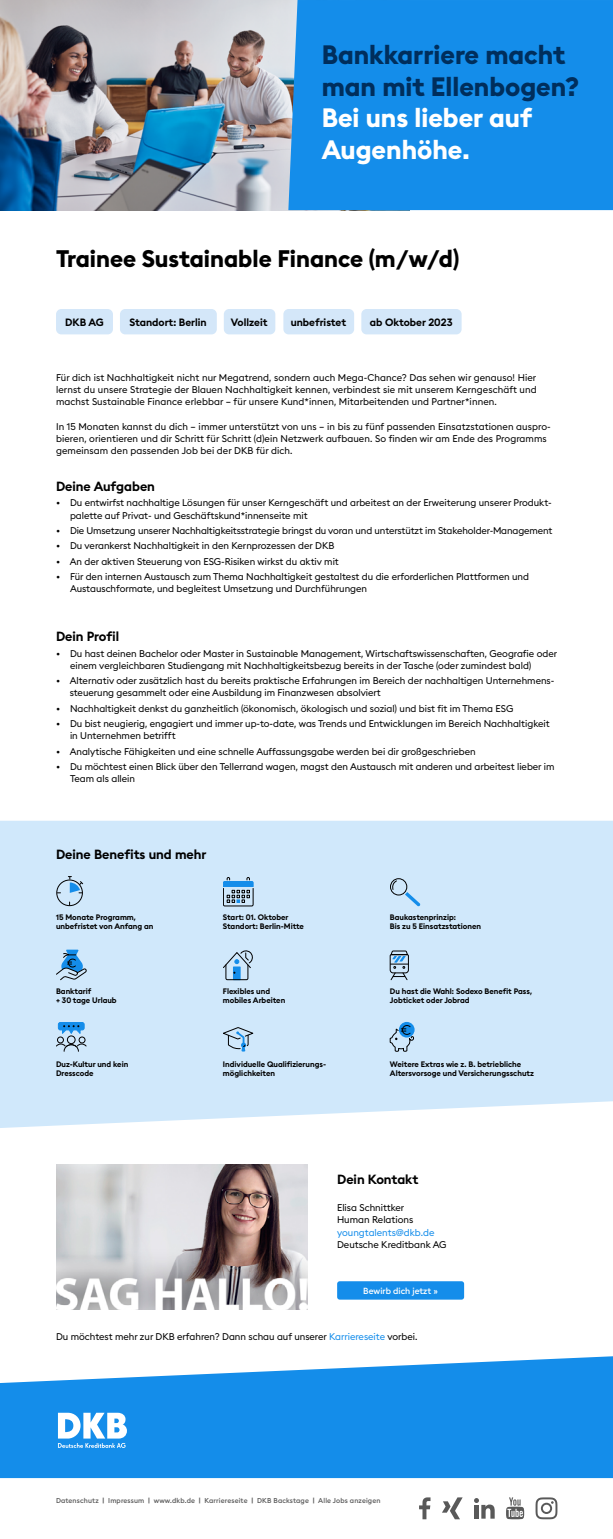
<style>
.page{position:relative;width:613px;height:1539px;background:#fff}
.page>*{position:absolute;margin:0;border:0;box-sizing:border-box;transform-origin:0 0}
.t1{font:700 26.25px/31.5px "DKB Euclid";color:#002e5c}
.t2{font:700 26.25px/31.5px "DKB Euclid";color:#fff}
.t3{font:700 23.62px "DKB Euclid";color:#000}
.t4{font:600 13.12px "DKB Euclid";color:#000}
.t5{font:600 10.5px "DKB Euclid";color:#000}
.t6{font:9.62px/12.2px "DKB Euclid";color:#000}
.t7{font:9.62px "DKB Euclid";color:#148deb}
.t8{font:500 8.75px "DKB Euclid";color:#fff}
.t9{font:600 7.88px/9.2px "DKB Euclid";color:#000}
.t10{font:500 7px "DKB Euclid";letter-spacing:.02em;color:#595959}
.s1{color:#148deb}
.s2{font-weight:700}
</style>
<div class="page">
<img style="left:0;top:0;width:288px;height:210px">
<div style="left:288px;top:0;width:324px;height:210px;background:#148dea"></div>
<div style="left:56px;top:309px;width:57px;height:25px;background:#d4e7f9;border-radius:5px"></div>
<div style="left:224px;top:309px;width:51px;height:25px;background:#d4e7f9;border-radius:5px"></div>
<div style="left:283px;top:309px;width:71px;height:25px;background:#d4e7f9;border-radius:5px"></div>
<div style="left:361px;top:309px;width:100px;height:25px;background:#d4e7f9;border-radius:5px"></div>
<div style="left:120px;top:309px;width:97px;height:25px;background:#d4e7f9;border-radius:5px"></div>
<div style="left:0;top:820px;width:612px;height:307px;background:#d0e8fb"></div>
<svg style="left:0;top:1356px;width:612px;height:121px;background:#309aec"></svg>
<svg style="left:58px;top:1412px;width:69px;height:35px"></svg>
<img style="left:56px;top:1164px;width:251px;height:145px">
<svg style="left:419px;top:1497px;width:11px;height:22px"></svg>
<svg style="left:535px;top:1497px;width:22px;height:22px"></svg>
<svg style="left:506px;top:1497px;width:18px;height:22px"></svg>
<svg style="left:474px;top:1498px;width:20px;height:20px"></svg>
<svg style="left:442px;top:1497px;width:20px;height:22px"></svg>
<svg style="left:223px;top:1027px;width:30px;height:24px"></svg>
<svg style="left:389px;top:950px;width:19px;height:30px"></svg>
<div style="left:67px;top:1035px;width:8px;height:8px;border:1px solid #000;border-radius:50%"></div>
<div style="left:57px;top:1036px;width:7px;height:7px;border:1px solid #000;border-radius:50%"></div>
<div style="left:79px;top:1036px;width:6px;height:7px;border:1px solid #000;border-radius:50%"></div>
<svg style="left:56px;top:1043px;width:30px;height:8px"></svg>
<svg style="left:58px;top:1022px;width:26px;height:11px"></svg>
<svg style="left:389px;top:1021px;width:25px;height:30px"></svg>
<svg style="left:56px;top:949px;width:31px;height:31px"></svg>
<div style="left:390px;top:878px;width:17px;height:17px;border:1px solid #000;border-radius:50%"></div>
<svg style="left:405px;top:892px;width:15px;height:14px"></svg>
<svg style="left:392px;top:880px;width:5px;height:10px"></svg>
<svg style="left:223px;top:950px;width:30px;height:30px"></svg>
<div style="left:56px;top:879px;width:27px;height:27px;border:1px solid #000;border-radius:50%"></div>
<svg style="left:68px;top:876px;width:15px;height:17px"></svg>
<svg style="left:223px;top:877px;width:30px;height:29px"></svg>
<div style="left:337px;top:1281px;width:127px;height:18px;background:#148dea;border-radius:3px"></div>
<h1 class="t1" style="left:321px;top:40px;width:259px">Bankkarriere macht man mit Ellenbogen?</h1>
<h1 class="t2" style="left:321px;top:103px;width:212px">Bei uns lieber auf<br>Augenhöhe.</h1>
<h2 class="t3" style="left:56px;top:244px;width:404px">Trainee Sustainable Finance (m/w/d)</h2>
<p class="t5" style="left:65px;top:315px;width:40px">DKB AG</p>
<p class="t5" style="left:129px;top:315px;width:79px">Standort: Berlin</p>
<p class="t5" style="left:231px;top:315px;width:38px">Vollzeit</p>
<p class="t5" style="left:291px;top:315px;width:57px">unbefristet</p>
<p class="t5" style="left:370px;top:315px;width:84px">ab Oktober 2023</p>
<p class="t6" style="left:56px;top:371px;width:482px;text-align:justify">Für dich ist Nachhaltigkeit nicht nur Megatrend, sondern auch Mega-Chance? Das sehen wir genauso! Hier lernst du unsere Strategie der Blauen Nachhaltigkeit kennen, verbindest sie mit unserem Kerngeschäft und machst Sustainable Finance erlebbar – für unsere Kund*innen, Mitarbeitenden und Partner*innen.</p>
<p class="t6" style="left:56px;top:420px;width:496px">In 15 Monaten kannst du dich – immer unterstützt von uns – in bis zu fünf passenden Einsatzstationen auspro&shy;bieren, orientieren und dir Schritt für Schritt (d)ein Netzwerk aufbauen. So finden wir am Ende des Programms gemeinsam den passenden Job bei der DKB für dich.</p>
<h3 class="t4" style="left:56px;top:478px;width:100px">Deine Aufgaben</h3>
<p class="t6" style="left:70px;top:497px;width:483px;text-indent:-14px">• Du entwirfst nachhaltige Lösungen für unser Kerngeschäft und arbeitest an der Erweiterung unserer Produkt&shy;palette auf Privat- und Geschäftskund*innenseite mit</p>
<p class="t6" style="left:56px;top:524px;width:497px">• Die Umsetzung unserer Nachhaltigkeitsstrategie bringst du voran und unterstützt im Stakeholder-Management</p>
<p class="t6" style="left:56px;top:539px;width:280px">• Du verankerst Nachhaltigkeit in den Kernprozessen der DKB</p>
<p class="t6" style="left:56px;top:555px;width:284px">• An der aktiven Steuerung von ESG-Risiken wirkst du aktiv mit</p>
<p class="t6" style="left:70px;top:570px;width:460px;text-indent:-14px">• Für den internen Austausch zum Thema Nachhaltigkeit gestaltest du die erforderlichen Plattformen und<br>Austauschformate, und begleitest Umsetzung und Durchführungen</p>
<h3 class="t4" style="left:56px;top:628px;width:64px">Dein Profil</h3>
<p class="t6" style="left:70px;top:647px;width:488px;text-indent:-14px">• Du hast deinen Bachelor oder Master in Sustainable Management, Wirtschaftswissenschaften, Geografie oder einem vergleichbaren Studiengang mit Nachhaltigkeitsbezug bereits in der Tasche (oder zumindest bald)</p>
<p class="t6" style="left:70px;top:674px;width:486px;text-indent:-14px">• Alternativ oder zusätzlich hast du bereits praktische Erfahrungen im Bereich der nachhaltigen Unternehmens&shy;steuerung gesammelt oder eine Ausbildung im Finanzwesen absolviert</p>
<p class="t6" style="left:56px;top:702px;width:459px">• Nachhaltigkeit denkst du ganzheitlich (ökonomisch, ökologisch und sozial) und bist fit im Thema ESG</p>
<p class="t6" style="left:70px;top:717px;width:481px;text-indent:-14px">• Du bist neugierig, engagiert und immer up-to-date, was Trends und Entwicklungen im Bereich Nachhaltigkeit in Unternehmen betrifft</p>
<p class="t6" style="left:56px;top:745px;width:421px">• Analytische Fähigkeiten und eine schnelle Auffassungsgabe werden bei dir großgeschrieben</p>
<p class="t6" style="left:70px;top:760px;width:486px;text-indent:-14px">• Du möchtest einen Blick über den Tellerrand wagen, magst den Austausch mit anderen und arbeitest lieber im<br>Team als allein</p>
<h3 class="t4" style="left:56px;top:845px;width:152px">Deine Benefits und mehr</h3>
<p class="t9" style="left:56px;top:912px;width:99px">15 Monate Programm, unbefristet von Anfang an</p>
<p class="t9" style="left:223px;top:912px;width:82px">Start: 01. Oktober<br>Standort: Berlin-Mitte</p>
<p class="t9" style="left:390px;top:912px;width:93px">Baukastenprinzip:<br>Bis zu 5 Einsatzstationen</p>
<p class="t9" style="left:56px;top:986px;width:62px">Banktarif<br>+ 30 tage Urlaub</p>
<p class="t9" style="left:223px;top:986px;width:64px">Flexibles und mobiles Arbeiten</p>
<p class="t9" style="left:390px;top:986px;width:144px">Du hast die Wahl: Sodexo Benefit Pass,<br>Jobticket oder Jobrad</p>
<p class="t9" style="left:56px;top:1059px;width:74px">Duz-Kultur und kein<br>Dresscode</p>
<p class="t9" style="left:223px;top:1059px;width:105px">Individuelle Qualifizierungs&shy;möglichkeiten</p>
<p class="t9" style="left:390px;top:1059px;width:145px">Weitere Extras wie z. B. betriebliche<br>Altersvorsoge und Versicherungsschutz</p>
<h3 class="t4" style="left:337px;top:1170px;width:83px">Dein Kontakt</h3>
<p class="t6" style="left:337px;top:1201px;width:78px">Elisa Schnittker<br>Human Relations</p>
<p class="t7" style="left:337px;top:1226px;width:99px">youngtalents@dkb.de</p>
<p class="t6" style="left:337px;top:1238px;width:111px">Deutsche Kreditbank AG</p>
<p class="t8" style="left:363px;top:1285px;width:76px">Bewirb dich jetzt »</p>
<p class="t6" style="left:56px;top:1330px;width:363px">Du möchtest mehr zur DKB erfahren? Dann schau auf unserer <span class="s1">Karriereseite</span> vorbei.</p>
<p class="t10" style="left:56px;top:1495px;width:326px">Datenschutz <span class="s2">|</span> Impressum <span class="s2">|</span> www.dkb.de <span class="s2">|</span> Karriereseite <span class="s2">|</span> DKB Backstage <span class="s2">|</span> Alle Jobs anzeigen</p>
</div>
